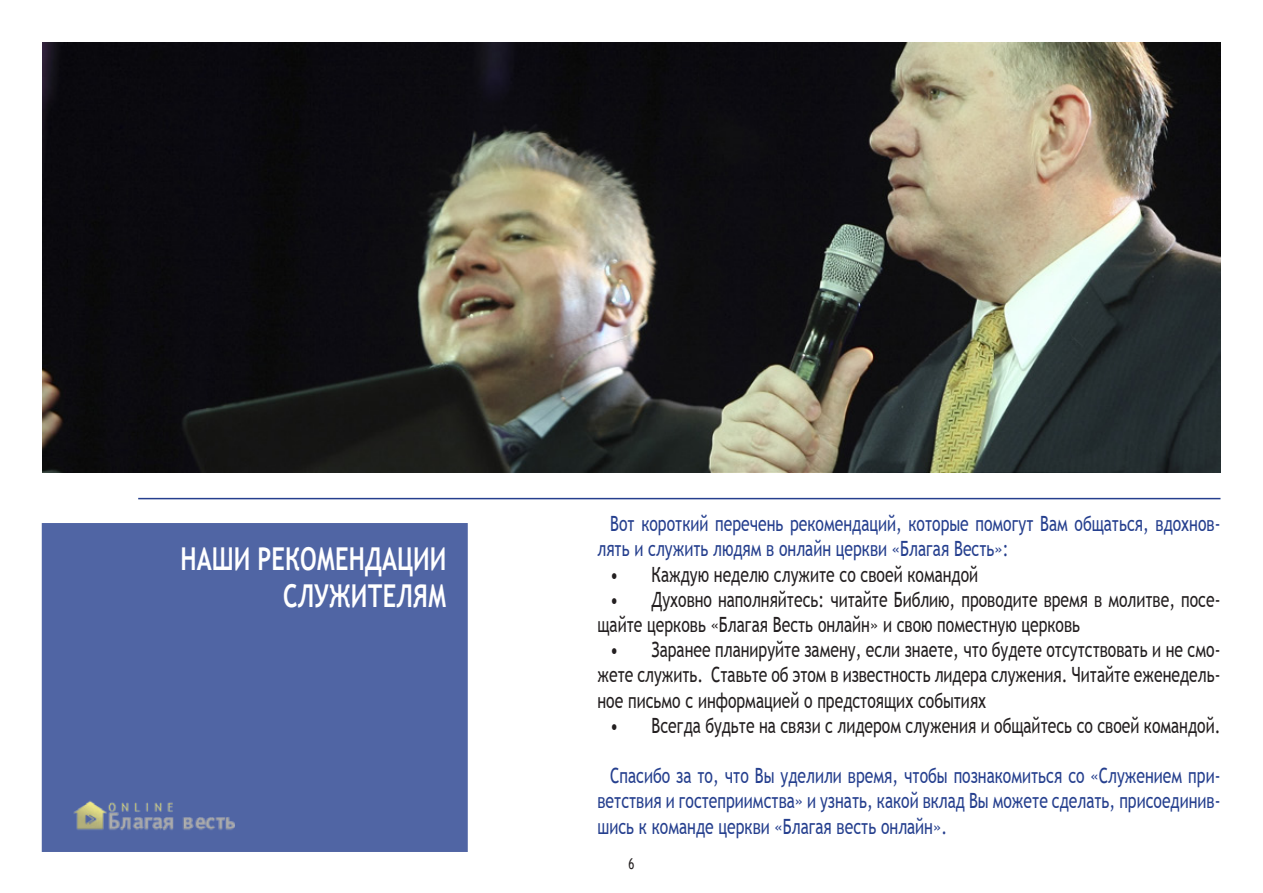
<style>
.page{position:relative;width:1263px;height:893px;background:#fff}
.page>*{position:absolute;margin:0;border:0;box-sizing:border-box;transform-origin:0 0}
.t1{font:700 31.5px "Trebuchet MS";color:#fff;scale:.75 1}
.t2{font:21px/25.2px "Trebuchet MS";color:#231f20;scale:.75 1}
.t3{font:21px/25.2px "Trebuchet MS";color:#253f8e;scale:.75 1}
.t4{font:15px "Trebuchet MS";color:#231f20;scale:.75 1}
</style>
<div class="page">
<img style="left:43px;top:43px;width:1177px;height:429px">
<div style="left:42px;top:523px;width:426px;height:329px;background:#5065a4"></div>
<hr style="left:138px;top:498px;width:1082px;height:1px;background:#253f8e">
<img style="left:73px;top:801px;width:162px;height:30px">
<p class="t1" style="left:181px;top:539px;width:356px">НАШИ РЕКОМЕНДАЦИИ</p>
<p class="t1" style="left:283px;top:577px;width:219px">СЛУЖИТЕЛЯМ</p>
<p class="t3" style="left:597px;top:511px;width:832px;text-indent:13px">Вот короткий перечень рекомендаций, которые помогут Вам общаться, вдохнов&shy;лять и служить людям в онлайн церкви «Благая Весть»:</p>
<p class="t2" style="left:610px;top:561px;width:492px">• Каждую неделю служите со своей командой</p>
<p class="t2" style="left:597px;top:586px;width:832px;text-indent:13px">• Духовно наполняйтесь: читайте Библию, проводите время в молитве, посе&shy;щайте церковь «Благая Весть онлайн» и свою поместную церковь</p>
<p class="t2" style="left:597px;top:637px;width:832px;text-align:justify;text-indent:13px">• Заранее планируйте замену, если знаете, что будете отсутствовать и не смо&shy;жете служить. Ставьте об этом в известность лидера служения. Читайте еженедель&shy;ное письмо с информацией о предстоящих событиях</p>
<p class="t2" style="left:610px;top:712px;width:815px">• Всегда будьте на связи с лидером служения и общайтесь со своей командой.</p>
<p class="t3" style="left:597px;top:763px;width:832px;text-align:justify;text-indent:13px">Спасибо за то, что Вы уделили время, чтобы познакомиться со «Служением при&shy;ветствия и гостеприимства» и узнать, какой вклад Вы можете сделать, присоединив&shy;шись к команде церкви «Благая весть онлайн».</p>
<p class="t4" style="left:628px;top:854px;width:9px">6</p>
</div>
